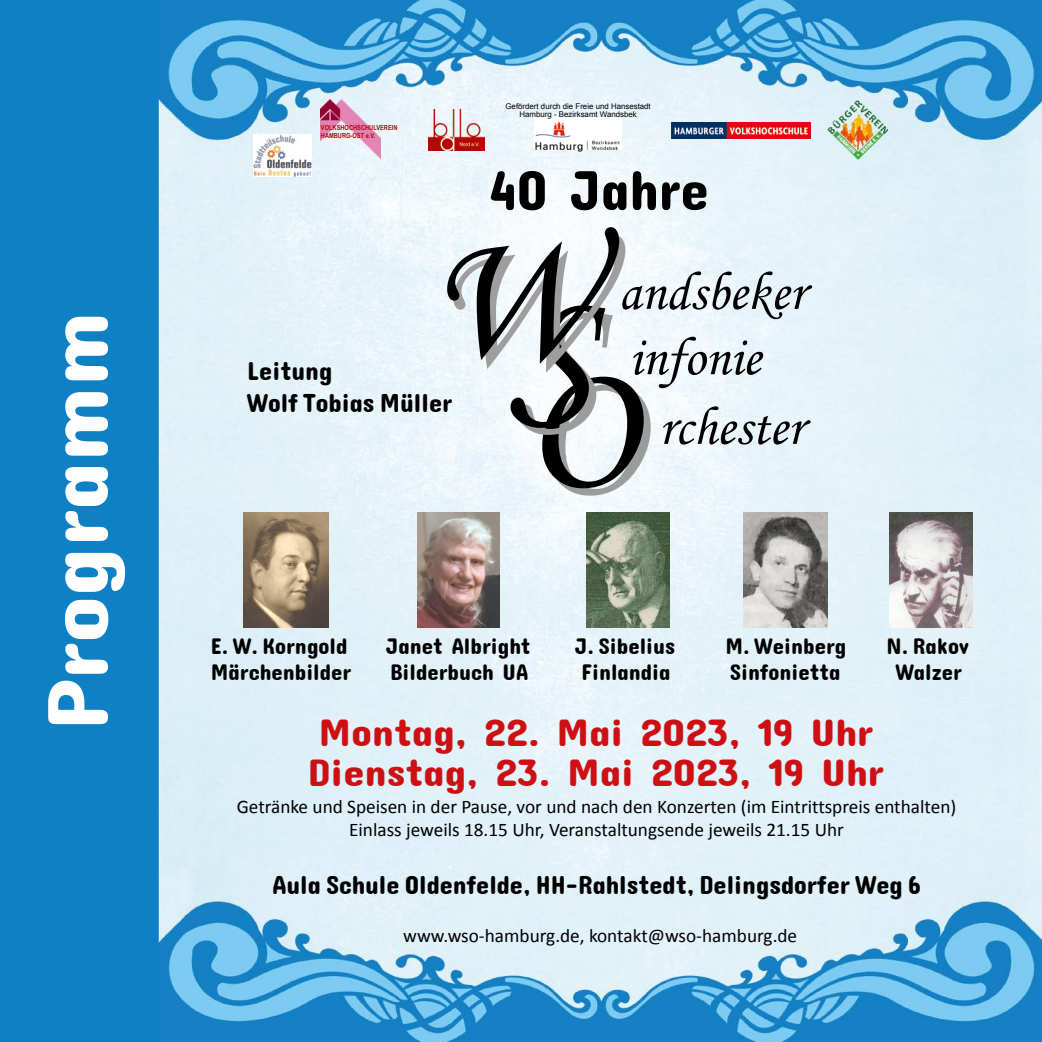
<style>
.page{position:relative;width:1042px;height:1042px;background:#fff}
.page>*{position:absolute;margin:0;border:0;box-sizing:border-box;transform-origin:0 0}
.t1{font:186.72px "Monotype Corsiva";color:#000}
.t2{font:87.5px "Concert One";color:#fff;scale:1.1 1}
.t3{font:56.88px "Concert One";color:#000}
.t4{font:54.43px "Monotype Corsiva";color:#000}
.t5{font:38.5px/39.4px "Concert One";color:#cd1013;scale:1.1 1}
.t6{font:26.25px/31.5px "Concert One";color:#000}
.t7{font:22.75px "Concert One";color:#000}
.t8{font:19.25px/22.8px "Calibri";color:#000;text-align:center}
.t9{font:7.88px/7.9px "Arial";color:#000;text-align:center}
.t10{font:700 7px/7.7px "Arial Narrow";color:#b30804}
</style>
<div class="page">
<div style="left:0;top:0;width:279px;height:1042px;background:#1080c4"></div>
<img style="left:159px;top:0;width:883px;height:1042px">
<img style="left:672px;top:122px;width:139px;height:16px">
<img style="left:827px;top:101px;width:61px;height:59px">
<img style="left:428px;top:110px;width:56px;height:40px">
<img style="left:890px;top:513px;width:82px;height:114px">
<img style="left:586px;top:513px;width:83px;height:114px">
<img style="left:744px;top:513px;width:83px;height:114px">
<img style="left:244px;top:513px;width:84px;height:114px">
<img style="left:417px;top:513px;width:83px;height:114px">
<div style="left:534px;top:117px;width:87px;height:32px;background:#fff"></div>
<img style="left:534px;top:121px;width:86px;height:31px">
<img style="left:253px;top:135px;width:58px;height:41px">
<img style="left:321px;top:100px;width:59px;height:60px">
<h2 class="t2" style="left:24px;top:731px;width:383px;rotate:-90deg">Programm</h2>
<p class="t10" style="left:321px;top:123px;width:78px">VOLKSHOCHSCHULVEREIN<br>HAMBURG-OST e.V.</p>
<p class="t9" style="left:505px;top:102px;width:147px">Gefördert durch die Freie und Hansestadt<br>Hamburg - Bezirksamt Wandsbek</p>
<h3 class="t3" style="left:489px;top:156px;width:221px">40 Jahre</h3>
<h1 class="t1" style="left:429px;top:214px;width:164px">WS</h1>
<h3 class="t4" style="left:618px;top:259px;width:188px">andsbeker</h3>
<h3 class="t4" style="left:629px;top:324px;width:133px">infonie</h3>
<h3 class="t4" style="left:658px;top:394px;width:146px">rchester</h3>
<h3 class="t6" style="left:247px;top:355px;width:207px">Leitung<br>Wolf Tobias Müller</h3>
<h1 class="t1" style="left:523px;top:315px;width:112px">O</h1>
<p class="t7" style="left:211px;top:632px;width:138px">E. W. Korngold</p>
<p class="t7" style="left:386px;top:632px;width:146px">Janet Albright</p>
<p class="t7" style="left:575px;top:632px;width:102px">J. Sibelius</p>
<p class="t7" style="left:725px;top:632px;width:122px">M. Weinberg</p>
<p class="t7" style="left:886px;top:632px;width:84px">N. Rakov</p>
<p class="t7" style="left:211px;top:659px;width:142px">Märchenbilder</p>
<p class="t7" style="left:390px;top:659px;width:139px">Bilderbuch UA</p>
<p class="t7" style="left:581px;top:659px;width:90px">Finlandia</p>
<p class="t7" style="left:730px;top:659px;width:112px">Sinfonietta</p>
<p class="t7" style="left:895px;top:659px;width:68px">Walzer</p>
<h3 class="t5" style="left:308px;top:712px;width:525px">Montag, 22. Mai 2023, 19 Uhr<br>Dienstag, 23. Mai 2023, 19 Uhr</h3>
<p class="t8" style="left:237px;top:795px;width:721px">Getränke und Speisen in der Pause, vor und nach den Konzerten (im Eintrittspreis enthalten)<br>Einlass jeweils 18.15 Uhr, Veranstaltungsende jeweils 21.15 Uhr</p>
<h3 class="t6" style="left:272px;top:868px;width:650px">Aula Schule Oldenfelde, HH-Rahlstedt, Delingsdorfer Weg 6</h3>
<p class="t8" style="left:403px;top:924px;width:395px">www.wso-hamburg.de, kontakt@wso-hamburg.de</p>
</div>
